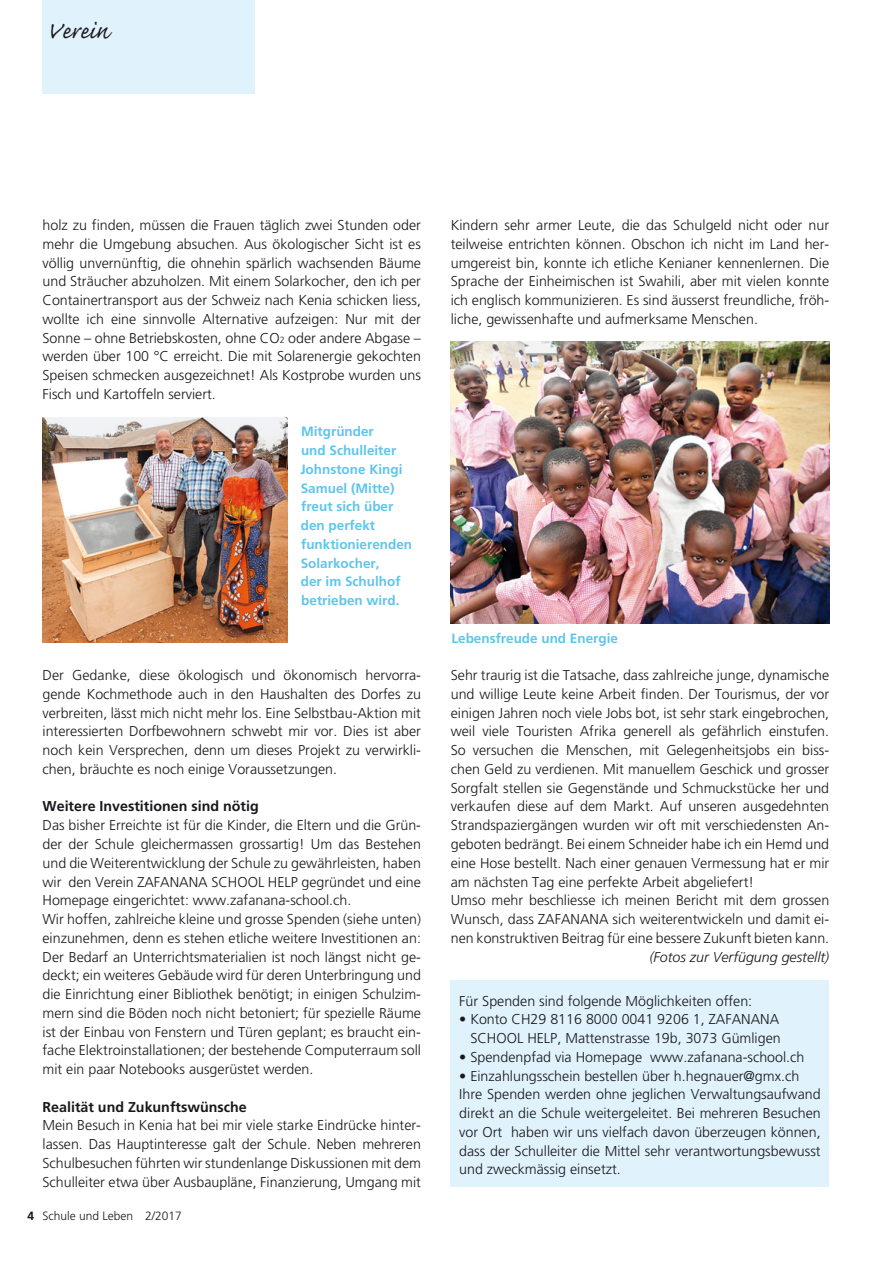
<style>
.page{position:relative;width:893px;height:1263px;background:#fff}
.page>*{position:absolute;margin:0;border:0;box-sizing:border-box;transform-origin:0 0}
.t1{font:30px "Caflisch Script";color:#1a171c}
.t2{font:300 14.25px/18.8px "Frutiger";color:#1a171c;text-align:justify}
.t3{font:700 14.25px "Frutiger";color:#1a171c}
.t4{font:italic 300 14.25px "Frutiger";color:#1a171c}
.t5{font:700 13.5px/18.8px "Frutiger";color:#5ec5ed}
.t6{font:300 12px "Frutiger";color:#1a171c}
.s1{font-size:9px}
.s2{font-weight:700}
</style>
<div class="page">
<div style="left:43px;top:0;width:212px;height:94px;background:#e0f2fb"></div>
<img style="left:43px;top:418px;width:245px;height:225px">
<div style="left:451px;top:980px;width:378px;height:206px;background:#e0f2fb"></div>
<img style="left:451px;top:341px;width:378px;height:282px">
<h1 class="t1" style="left:47px;top:20px;width:63px">Verein</h1>
<p class="t2" style="left:43px;top:217px;width:380px">holz zu finden, müssen die Frauen täglich zwei Stunden oder mehr die Umgebung absuchen. Aus ökologischer Sicht ist es völlig unvernünftig, die ohnehin spärlich wachsenden Bäume und Sträucher abzuholzen. Mit einem Solarkocher, den ich per Containertransport aus der Schweiz nach Kenia schicken liess, wollte ich eine sinnvolle Alternative aufzeigen: Nur mit der Sonne – ohne Betriebskosten, ohne CO<span class="s1">2</span> oder andere Abgase – werden über 100 °C erreicht. Die mit Solarenergie gekochten Speisen schmecken ausgezeichnet! Als Kostprobe wurden uns Fisch und Kartoffeln serviert.</p>
<p class="t5" style="left:300px;top:423px;width:113px">Mitgründer<br>und Schulleiter<br>Johnstone Kingi<br>Samuel (Mitte) freut sich über den perfekt funktionierenden<br>Solarkocher,<br>der im Schulhof betrieben wird.</p>
<p class="t2" style="left:43px;top:667px;width:380px">Der Gedanke, diese ökologisch und ökonomisch hervorra&shy;gende Kochmethode auch in den Haushalten des Dorfes zu verbreiten, lässt mich nicht mehr los. Eine Selbstbau-Aktion mit interessierten Dorfbewohnern schwebt mir vor. Dies ist aber noch kein Versprechen, denn um dieses Projekt zu verwirkli&shy;chen, bräuchte es noch einige Voraussetzungen.</p>
<p class="t3" style="left:43px;top:801px;width:218px">Weitere Investitionen sind nötig</p>
<p class="t2" style="left:43px;top:817px;width:380px;text-align:left">Das bisher Erreichte ist für die Kinder, die Eltern und die Grün&shy;der der Schule gleichermassen grossartig! Um das Bestehen und die Weiterentwicklung der Schule zu gewährleisten, haben wir den Verein ZAFANANA SCHOOL HELP gegründet und eine Homepage eingerichtet: www.zafanana-school.ch.<br>Wir hoffen, zahlreiche kleine und grosse Spenden (siehe unten) einzunehmen, denn es stehen etliche weitere Investitionen an:<br>Der Bedarf an Unterrichtsmaterialien ist noch längst nicht ge&shy;deckt; ein weiteres Gebäude wird für deren Unterbringung und die Einrichtung einer Bibliothek benötigt; in einigen Schulzim&shy;mern sind die Böden noch nicht betoniert; für spezielle Räume ist der Einbau von Fenstern und Türen geplant; es braucht ein&shy;fache Elektroinstallationen; der bestehende Computerraum soll mit ein paar Notebooks ausgerüstet werden.</p>
<p class="t3" style="left:43px;top:1101px;width:206px">Realität und Zukunftswünsche</p>
<p class="t2" style="left:43px;top:1117px;width:380px">Mein Besuch in Kenia hat bei mir viele starke Eindrücke hinter&shy;lassen. Das Hauptinteresse galt der Schule. Neben mehreren Schulbesuchen führten wir stundenlange Diskussionen mit dem Schulleiter etwa über Ausbaupläne, Finanzierung, Umgang mit</p>
<p class="t6" style="left:27px;top:1211px;width:156px"><span class="s2">4</span> Schule und Leben 2/2017</p>
<p class="t2" style="left:451px;top:217px;width:380px">Kindern sehr armer Leute, die das Schulgeld nicht oder nur teilweise entrichten können. Obschon ich nicht im Land her&shy;umgereist bin, konnte ich etliche Kenianer kennenlernen. Die Sprache der Einheimischen ist Swahili, aber mit vielen konnte ich englisch kommunizieren. Es sind äusserst freundliche, fröh&shy;liche, gewissenhafte und aufmerksame Menschen.</p>
<p class="t5" style="left:451px;top:630px;width:168px">Lebensfreude und Energie</p>
<p class="t2" style="left:451px;top:667px;width:380px;text-align:left">Sehr traurig ist die Tatsache, dass zahlreiche junge, dynamische und willige Leute keine Arbeit finden. Der Tourismus, der vor einigen Jahren noch viele Jobs bot, ist sehr stark eingebrochen, weil viele Touristen Afrika generell als gefährlich einstufen.<br>So versuchen die Menschen, mit Gelegenheitsjobs ein biss&shy;chen Geld zu verdienen. Mit manuellem Geschick und grosser Sorgfalt stellen sie Gegenstände und Schmuckstücke her und verkaufen diese auf dem Markt. Auf unseren ausgedehnten Strandspaziergängen wurden wir oft mit verschiedensten An&shy;geboten bedrängt. Bei einem Schneider habe ich ein Hemd und eine Hose bestellt. Nach einer genauen Vermessung hat er mir am nächsten Tag eine perfekte Arbeit abgeliefert!<br>Umso mehr beschliesse ich meinen Bericht mit dem grossen Wunsch, dass ZAFANANA sich weiterentwickeln und damit ei&shy;nen konstruktiven Beitrag für eine bessere Zukunft bieten kann.</p>
<p class="t4" style="left:649px;top:951px;width:181px">(Fotos zur Verfügung gestellt)</p>
<p class="t2" style="left:459px;top:992px;width:294px">Für Spenden sind folgende Möglichkeiten offen:</p>
<p class="t2" style="left:459px;top:1011px;width:323px;text-align:right">• Konto CH29 8116 8000 0041 9206 1, ZAFANANA<br>SCHOOL HELP, Mattenstrasse 19b, 3073 Gümligen</p>
<p class="t2" style="left:459px;top:1049px;width:347px">• Spendenpfad via Homepage www.zafanana-school.ch</p>
<p class="t2" style="left:459px;top:1067px;width:363px;text-align:left">• Einzahlungsschein bestellen über h.hegnauer@gmx.ch Ihre Spenden werden ohne jeglichen Verwaltungsaufwand direkt an die Schule weitergeleitet. Bei mehreren Besuchen vor Ort haben wir uns vielfach davon überzeugen können, dass der Schulleiter die Mittel sehr verantwortungsbewusst und zweckmässig einsetzt.</p>
</div>
